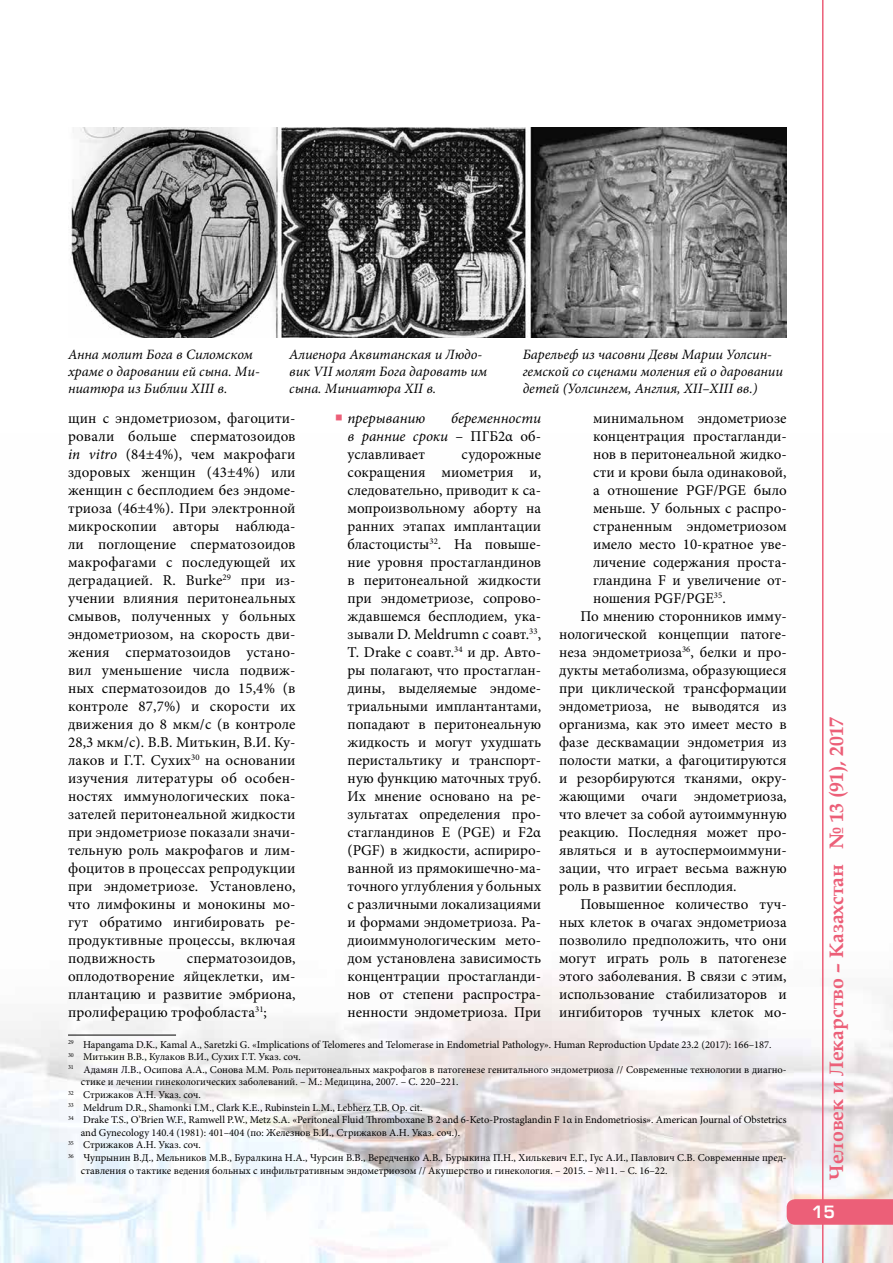
<style>
.page{position:relative;width:893px;height:1263px;background:#fff}
.page>*{position:absolute;margin:0;border:0;box-sizing:border-box;transform-origin:0 0}
.t1{font:700 19.5px "Book Antiqua";color:#ec5f78}
.t2{font:16.5px "Europe Demi";color:#fff}
.t3{font:15px/18px "Minion Pro";color:#000;text-align:justify}
.t4{font:italic 15px/18px "Minion Pro";color:#000;text-align:justify}
.t5{font:italic 14.25px/17.1px "Minion Pro";color:#000}
.t6{font:10.5px "Minion Pro";color:#000}
.s1{font-style:normal}
.s2{font-style:italic}
</style>
<div class="page">
<img style="left:0;top:434px;width:893px;height:829px">
<hr style="left:822px;top:0;width:1px;height:1263px;background:#ec5f78">
<svg style="left:787px;top:1199px;width:106px;height:26px;background:#ec627a"></svg>
<hr style="left:68px;top:1035px;width:108px;height:1px;background:#000">
<img style="left:70px;top:128px;width:717px;height:209px">
<p class="t5" style="left:68px;top:346px;width:193px">Анна молит Бога в Силомском храме о даровании ей сына. Ми&shy;ниатюра из Библии XIII в.</p>
<p class="t5" style="left:289px;top:346px;width:199px">Алиенора Аквитанская и Людо&shy;вик VII молят Бога даровать им сына. Миниатюра XII в.</p>
<p class="t5" style="left:523px;top:346px;width:262px">Барельеф из часовни Девы Марии Уолсин&shy;гемской со сценами моления ей о даровании детей (Уолсингем, Англия, XII–XIII вв.)</p>
<p class="t4" style="left:348px;top:410px;width:195px;text-indent:103px">беременности в ранние сроки <span class="s1">– ПГБ2α об&shy;уславливает</span></p>
<p class="t3" style="left:68px;top:410px;width:229px">щин с эндометриозом, фагоцити&shy;ровали больше сперматозоидов <span class="s2">in vitro</span> (84±4%), чем макрофаги здоровых женщин (43±4%) или женщин с бесплодием без эндоме&shy;триоза (46±4%). При электронной микроскопии авторы наблюда&shy;ли поглощение сперматозоидов макрофагами с последующей их деградацией. R. Burke<sup>29</sup> при из&shy;учении влияния перитонеальных смывов, полученных у больных эндометриозом, на скорость дви&shy;жения сперматозоидов устано&shy;вил уменьшение числа подвиж&shy;ных сперматозоидов до 15,4% (в контроле 87,7%) и скорости их движения до 8 мкм/с (в контроле 28,3 мкм/с). В.В. Митькин, В.И. Ку&shy;лаков и Г.Т. Сухих<sup>30</sup> на основании изучения литературы об особен&shy;ностях иммунологических пока&shy;зателей перитонеальной жидкости при эндометриозе показали значи&shy;тельную роль макрофагов и лим&shy;фоцитов в процессах репродукции при эндометриозе. Установлено, что лимфокины и монокины мо&shy;гут обратимо ингибировать ре&shy;продуктивные процессы, включая подвижность</p>
<p class="t4" style="left:348px;top:410px;width:79px">прерыванию</p>
<p class="t3" style="left:593px;top:410px;width:195px">минимальном эндометриозе</p>
<p class="t3" style="left:593px;top:428px;width:195px">концентрация простагланди-</p>
<p class="t3" style="left:593px;top:446px;width:195px">нов в перитонеальной жидко-</p>
<p class="t3" style="left:593px;top:464px;width:195px">сти и крови была одинаковой,</p>
<p class="t3" style="left:593px;top:482px;width:195px">а отношение PGF/PGE было</p>
<p class="t3" style="left:593px;top:500px;width:195px">меньше. У больных с распро-</p>
<p class="t3" style="left:593px;top:518px;width:195px">страненным эндометриозом</p>
<p class="t3" style="left:593px;top:536px;width:195px">имело место 10-кратное уве-</p>
<p class="t3" style="left:593px;top:554px;width:195px">личение содержания проста-</p>
<p class="t3" style="left:593px;top:572px;width:195px">гландина F и увеличение от-</p>
<p class="t3" style="left:593px;top:590px;width:134px">ношения PGF/PGE<sup>35</sup>.</p>
<p class="t3" style="left:580px;top:608px;width:208px">По мнению сторонников имму-</p>
<p class="t3" style="left:559px;top:626px;width:229px">нологической концепции патоге-</p>
<p class="t3" style="left:559px;top:644px;width:229px">неза эндометриоза<sup>36</sup>, белки и про-</p>
<p class="t3" style="left:559px;top:662px;width:229px">дукты метаболизма, образующиеся</p>
<p class="t3" style="left:559px;top:680px;width:229px">при циклической трансформации</p>
<p class="t3" style="left:559px;top:698px;width:229px">эндометриоза, не выводятся из</p>
<p class="t3" style="left:559px;top:716px;width:229px">организма, как это имеет место в</p>
<p class="t3" style="left:559px;top:734px;width:229px">фазе десквамации эндометрия из</p>
<p class="t3" style="left:559px;top:752px;width:229px">полости матки, а фагоцитируются</p>
<p class="t3" style="left:559px;top:770px;width:229px">и резорбируются тканями, окру-</p>
<p class="t3" style="left:559px;top:788px;width:229px">жающими очаги эндометриоза,</p>
<p class="t3" style="left:559px;top:806px;width:229px">что влечет за собой аутоиммунную</p>
<p class="t3" style="left:559px;top:824px;width:229px">реакцию. Последняя может про-</p>
<p class="t3" style="left:559px;top:842px;width:229px">являться и в аутоспермоиммуни-</p>
<p class="t3" style="left:559px;top:860px;width:229px">зации, что играет весьма важную</p>
<p class="t3" style="left:559px;top:878px;width:179px">роль в развитии бесплодия.</p>
<p class="t3" style="left:580px;top:896px;width:208px">Повышенное количество туч-</p>
<p class="t3" style="left:559px;top:914px;width:229px">ных клеток в очагах эндометриоза</p>
<p class="t3" style="left:559px;top:932px;width:229px">позволило предположить, что они</p>
<p class="t3" style="left:559px;top:950px;width:229px">могут играть роль в патогенезе</p>
<p class="t3" style="left:559px;top:968px;width:229px">этого заболевания. В связи с этим,</p>
<p class="t3" style="left:559px;top:986px;width:229px">использование стабилизаторов и</p>
<p class="t3" style="left:559px;top:1004px;width:229px">ингибиторов тучных клеток мо-</p>
<p class="t3" style="left:348px;top:446px;width:195px;text-indent:114px">судорожные сокращения миометрия и, следовательно, приводит к са&shy;мопроизвольному аборту на ранних этапах имплантации бластоцисты<sup>32</sup>. На повыше&shy;ние уровня простагландинов в перитонеальной жидкости при эндометриозе, сопрово&shy;ждавшемся бесплодием, ука&shy;зывали D. Meldrumn с соавт.<sup>33</sup>, Т. Drake с соавт.<sup>34</sup> и др. Авто&shy;ры полагают, что простаглан&shy;дины, выделяемые эндоме&shy;триальными имплантантами, попадают в перитонеальную жидкость и могут ухудшать перистальтику и транспорт&shy;ную функцию маточных труб.<br>Их мнение основано на ре&shy;зультатах определения про&shy;стагландинов Е (PGE) и F2α (PGF) в жидкости, аспириро&shy;ванной из прямокишечно-ма&shy;точного углубления у больных с различными локализациями и формами эндометриоза. Ра&shy;диоиммунологическим мето&shy;дом установлена зависимость концентрации простагланди&shy;нов от степени распростра&shy;ненности эндометриоза. При</p>
<p class="t3" style="left:68px;top:950px;width:229px;text-indent:119px">сперматозоидов, оплодотворение яйцеклетки, им&shy;плантацию и развитие эмбриона, пролиферацию трофобласта<sup>31</sup>;</p>
<p class="t6" style="left:68px;top:1037px;width:705px"><sup>29</sup> Hapangama D.K., Kamal A., Saretzki G. «Implications of Telomeres and Telomerase in Endometrial Pathology». Human Reproduction Update 23.2 (2017): 166–187.</p>
<p class="t6" style="left:68px;top:1050px;width:234px"><sup>30</sup> Митькин В.В., Кулаков В.И., Сухих Г.Т. Указ. соч.</p>
<p class="t6" style="left:68px;top:1062px;width:720px"><sup>31</sup> Адамян Л.В., Осипова А.А., Сонова М.М. Роль перитонеальных макрофагов в патогенезе генитального эндометриоза // Современные технологии в диагно-</p>
<p class="t6" style="left:81px;top:1075px;width:379px">стике и лечении гинекологических заболеваний. – М.: Медицина, 2007. – С. 220–221.</p>
<p class="t6" style="left:68px;top:1088px;width:134px"><sup>32</sup> Стрижаков А.Н. Указ. соч.</p>
<p class="t6" style="left:68px;top:1100px;width:356px"><sup>33</sup> Meldrum D.R., Shamonki I.M., Clark K.E., Rubinstein L.M., Lebherz T.B. Op. cit.</p>
<p class="t6" style="left:68px;top:1113px;width:720px"><sup>34</sup> Drake T.S., O’Brien W.F., Ramwell P.W., Metz S.A. «Peritoneal Fluid Thromboxane B 2 and 6-Keto-Prostaglandin F 1α in Endometriosis». American Journal of Obstetrics</p>
<p class="t6" style="left:81px;top:1125px;width:381px">and Gynecology 140.4 (1981): 401–404 (по: Железнов Б.И., Стрижаков А.Н. Указ. соч.).</p>
<p class="t6" style="left:68px;top:1138px;width:134px"><sup>35</sup> Стрижаков А.Н. Указ. соч.</p>
<p class="t6" style="left:68px;top:1151px;width:720px"><sup>36</sup> Чупрынин В.Д., Мельников М.В., Буралкина Н.А., Чурсин В.В., Вередченко А.В., Бурыкина П.Н., Хилькевич Е.Г., Гус А.И., Павлович С.В. Современные пред-</p>
<p class="t6" style="left:81px;top:1163px;width:588px">ставления о тактике ведения больных с инфильтративным эндометриозом // Акушерство и гинекология. – 2015. – №11. – С. 16–22.</p>
<h1 class="t1" style="left:823px;top:1180px;width:464px;rotate:-90deg">Человек и Лекарство – Казахстан № 13 (91), 2017</h1>
<p class="t2" style="left:812px;top:1202px;width:25px">15</p>
</div>
